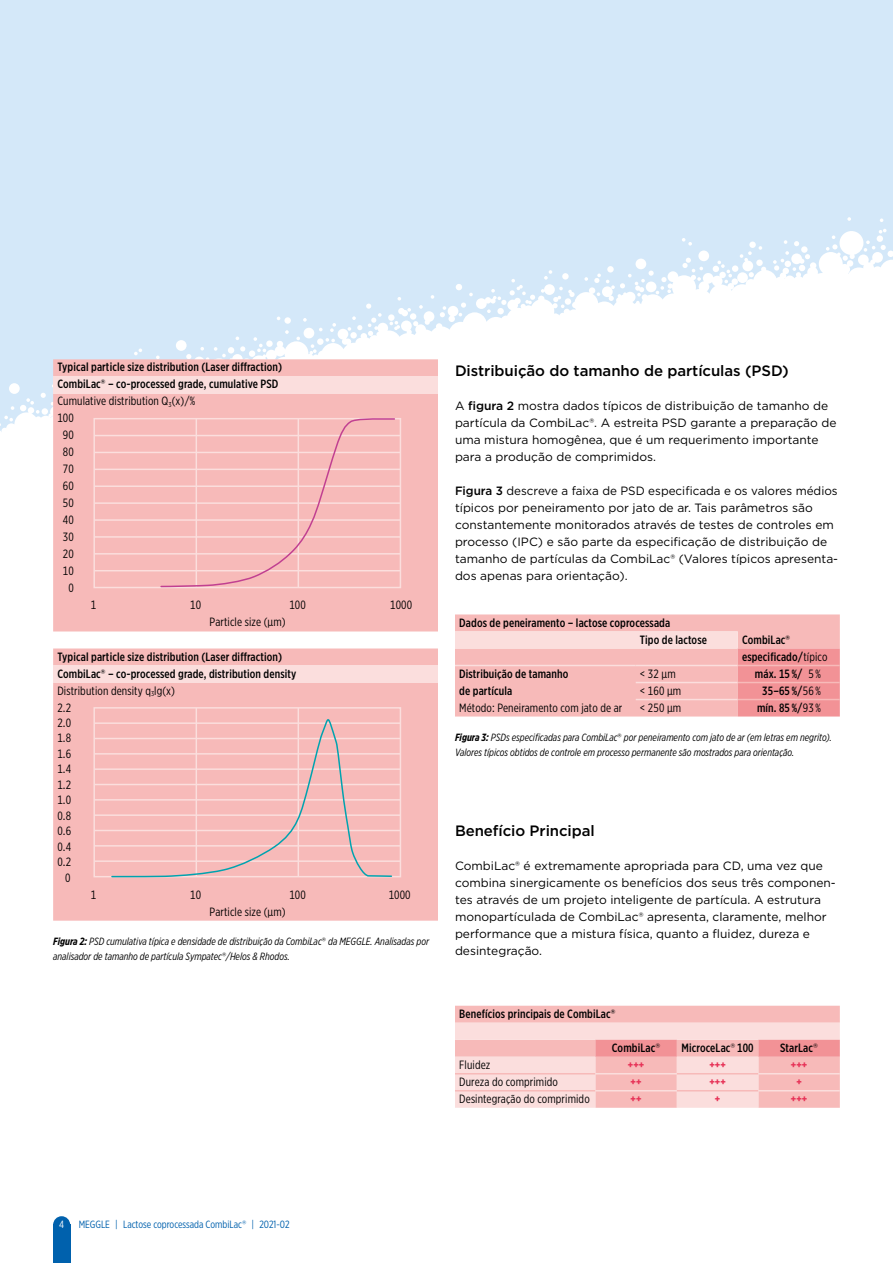
<style>
.page{position:relative;width:893px;height:1263px;background:#fff}
.page>*{position:absolute;margin:0;border:0;box-sizing:border-box;transform-origin:0 0}
.t1{font:500 15px "Gotham";letter-spacing:-.005em;color:#000}
.t2{font:12px/17px "Gotham";color:#000}
.t3{font:500 12px/17px "Gotham X Narrow";letter-spacing:.01em;color:#000}
.t4{font:12px/15.5px "Gotham X Narrow";letter-spacing:.01em;color:#000;text-align:justify}
.t5{font:700 12px "Gotham X Narrow";color:#e73257}
.t6{font:italic 10.5px/15px "Gotham X Narrow";color:#000}
.t7{font:10.5px "Gotham X Narrow";color:#0061ad}
.t8{font:10.5px "Gotham X Narrow";color:#fff}
.s1{font-family:"Gotham"}
.s2{font-weight:400}
.s3{font-weight:700}
.s4{font-family:"Gotham";font-style:normal}
.s5{font-weight:500}
.s6{font-family:"Gotham";font-weight:400}
</style>
<div class="page">
<div style="left:0;top:0;width:893px;height:455px;background:#d4e8f9"></div>
<svg style="left:0;top:217px;width:893px;height:238px"></svg>
<div style="left:53px;top:1225px;width:17px;height:38px;background:#0061ad"></div>
<div style="left:53px;top:1216px;width:17px;height:17px;background:#0061ad;border-radius:50%"></div>
<div style="left:53px;top:359px;width:385px;height:272px;background:#f7bab9"></div>
<div style="left:53px;top:376px;width:385px;height:17px;background:#fbdedd"></div>
<div style="left:93px;top:418px;width:308px;height:170px;border:2px solid #fbdedd"></div>
<hr style="left:94px;top:452px;width:306px;height:1px;background:#fbdedd">
<hr style="left:94px;top:435px;width:306px;height:1px;background:#fbdedd">
<hr style="left:94px;top:469px;width:306px;height:1px;background:#fbdedd">
<hr style="left:94px;top:485px;width:306px;height:2px;background:#fbdedd">
<hr style="left:94px;top:519px;width:306px;height:2px;background:#fbdedd">
<hr style="left:94px;top:536px;width:306px;height:2px;background:#fbdedd">
<hr style="left:94px;top:502px;width:306px;height:2px;background:#fbdedd">
<hr style="left:94px;top:553px;width:306px;height:2px;background:#fbdedd">
<hr style="left:94px;top:570px;width:306px;height:1px;background:#fbdedd">
<svg style="left:160px;top:417px;width:236px;height:171px;background:#f6bcbc"></svg>
<div style="left:53px;top:648px;width:385px;height:273px;background:#f7bab9"></div>
<div style="left:53px;top:665px;width:385px;height:17px;background:#fbdedd"></div>
<div style="left:93px;top:707px;width:308px;height:170px;border:2px solid #fbdedd"></div>
<hr style="left:196px;top:708px;width:1px;height:169px;background:#fbdedd">
<hr style="left:298px;top:708px;width:1px;height:169px;background:#fbdedd">
<hr style="left:94px;top:753px;width:306px;height:2px;background:#fbdedd">
<hr style="left:94px;top:722px;width:306px;height:2px;background:#fbdedd">
<hr style="left:94px;top:738px;width:306px;height:1px;background:#fbdedd">
<hr style="left:94px;top:768px;width:306px;height:2px;background:#fbdedd">
<hr style="left:94px;top:784px;width:306px;height:1px;background:#fbdedd">
<hr style="left:94px;top:814px;width:306px;height:2px;background:#fbdedd">
<hr style="left:94px;top:830px;width:306px;height:1px;background:#fbdedd">
<hr style="left:94px;top:845px;width:306px;height:1px;background:#fbdedd">
<hr style="left:94px;top:799px;width:306px;height:2px;background:#fbdedd">
<hr style="left:94px;top:860px;width:306px;height:2px;background:#fbdedd">
<svg style="left:110px;top:712px;width:283px;height:166px;background:#f3bdbc"></svg>
<svg style="left:455px;top:614px;width:385px;height:102px;background:#f6b8b8"></svg>
<hr style="left:455px;top:665px;width:181px;height:1px;background:#fbdedd">
<hr style="left:636px;top:665px;width:102px;height:1px;background:#fbdedd">
<hr style="left:636px;top:682px;width:102px;height:1px;background:#fbdedd">
<hr style="left:636px;top:699px;width:102px;height:1px;background:#fbdedd">
<hr style="left:738px;top:665px;width:102px;height:1px;background:#f7bab9">
<hr style="left:738px;top:682px;width:102px;height:1px;background:#f7bab9">
<hr style="left:738px;top:699px;width:102px;height:1px;background:#f7bab9">
<svg style="left:455px;top:1006px;width:385px;height:102px;background:#f8c7c7"></svg>
<hr style="left:455px;top:1073px;width:140px;height:1px;background:#f7bab9">
<hr style="left:677px;top:1073px;width:81px;height:1px;background:#f7bab9">
<hr style="left:455px;top:1090px;width:140px;height:1px;background:#f7bab9">
<hr style="left:677px;top:1090px;width:81px;height:1px;background:#f7bab9">
<hr style="left:595px;top:1073px;width:82px;height:1px;background:#fbdedd">
<hr style="left:595px;top:1090px;width:82px;height:1px;background:#fbdedd">
<hr style="left:758px;top:1073px;width:82px;height:1px;background:#fbdedd">
<hr style="left:758px;top:1090px;width:82px;height:1px;background:#fbdedd">
<p class="t3" style="left:57px;top:359px;width:226px">Typical particle size distribution (Laser diffraction)</p>
<p class="t3" style="left:57px;top:376px;width:223px">CombiLac<span class="s1">®</span> – co-processed grade, cumulative PSD</p>
<p class="t4" style="left:57px;top:393px;width:139px">Cumulative distribution Q<sub>3</sub>(x)/%</p>
<p class="t4" style="left:57px;top:410px;width:18px">100</p>
<p class="t4" style="left:63px;top:427px;width:12px">90</p>
<p class="t4" style="left:63px;top:444px;width:12px">80</p>
<p class="t4" style="left:63px;top:461px;width:12px">70</p>
<p class="t4" style="left:63px;top:478px;width:12px">60</p>
<p class="t4" style="left:63px;top:495px;width:12px">50</p>
<p class="t4" style="left:63px;top:512px;width:12px">40</p>
<p class="t4" style="left:63px;top:529px;width:12px">30</p>
<p class="t4" style="left:63px;top:546px;width:12px">20</p>
<p class="t4" style="left:63px;top:563px;width:12px">10</p>
<p class="t4" style="left:68px;top:580px;width:7px">0</p>
<p class="t4" style="left:91px;top:597px;width:7px">1</p>
<p class="t4" style="left:190px;top:597px;width:12px">10</p>
<p class="t4" style="left:289px;top:597px;width:18px">100</p>
<p class="t4" style="left:390px;top:597px;width:23px">1000</p>
<p class="t4" style="left:210px;top:614px;width:78px">Particle size (µm)</p>
<p class="t3" style="left:57px;top:648px;width:240px">Typical particle size distribution (Laser diffraction)<br>CombiLac<span class="s1">®</span> – co-processed grade, distribution density <span class="s2">Distribution density q</span><sub>3</sub><span class="s2">lg(x)<br>2.2</span></p>
<p class="t4" style="left:57px;top:715px;width:15px">2.0<br>1.8<br>1.6<br>1.4<br>1.2<br>1.0<br>0.8<br>0.6<br>0.4<br>0.2</p>
<p class="t4" style="left:65px;top:869px;width:7px">0</p>
<p class="t4" style="left:91px;top:886px;width:7px">1</p>
<p class="t4" style="left:190px;top:886px;width:12px">10</p>
<p class="t4" style="left:289px;top:886px;width:18px">100</p>
<p class="t4" style="left:389px;top:886px;width:23px">1000</p>
<p class="t4" style="left:210px;top:903px;width:78px">Particle size (µm)</p>
<p class="t6" style="left:53px;top:934px;width:377px"><span class="s3">Figura 2:</span> PSD cumulativa típica e densidade de distribuição da CombiLac<span class="s4">®</span> da MEGGLE. Analisadas por analisador de tamanho de partícula Sympatec<span class="s4">®</span>/Helos &amp; Rhodos.</p>
<p class="t1" style="left:455px;top:361px;width:335px">Distribuição do tamanho de partículas (PSD)</p>
<p class="t2" style="left:455px;top:397px;width:383px">A <span class="s5">figura 2</span> mostra dados típicos de distribuição de tamanho de partícula da CombiLac®. A estreita PSD garante a preparação de uma mistura homogênea, que é um requerimento importante para a produção de comprimidos.</p>
<p class="t2" style="left:455px;top:482px;width:385px"><span class="s5">Figura 3</span> descreve a faixa de PSD especificada e os valores médios típicos por peneiramento por jato de ar. Tais parâmetros são constantemente monitorados através de testes de controles em processo (IPC) e são parte da especificação de distribuição de tamanho de partículas da CombiLac® (Valores típicos apresenta&shy;dos apenas para orientação).</p>
<p class="t3" style="left:640px;top:614px;width:69px;text-indent:-181px">Dados de peneiramento – lactose coprocessada<br>Tipo de lactose</p>
<p class="t3" style="left:742px;top:631px;width:87px">CombiLac<span class="s1">® </span>especificado/<span class="s2">típico</span></p>
<p class="t3" style="left:459px;top:665px;width:111px">Distribuição de tamanho de partícula</p>
<p class="t4" style="left:459px;top:699px;width:165px">Método: Peneiramento com jato de ar</p>
<p class="t4" style="left:640px;top:665px;width:37px">&lt; 32 µm</p>
<p class="t3" style="left:755px;top:665px;width:67px">máx. 15 %/ <span class="s2">5 %</span></p>
<p class="t4" style="left:640px;top:682px;width:43px">&lt; 160 µm</p>
<p class="t3" style="left:762px;top:682px;width:60px">35–65 %/<span class="s2">56 %</span></p>
<p class="t4" style="left:640px;top:699px;width:43px">&lt; 250 µm</p>
<p class="t3" style="left:757px;top:699px;width:65px">mín. 85 %/<span class="s2">93 %</span></p>
<p class="t6" style="left:455px;top:729px;width:378px"><span class="s3">Figura 3:</span> PSDs especificadas para CombiLac<span class="s4">®</span> por peneiramento com jato de ar (em letras em negrito).<br>Valores típicos obtidos de controle em processo permanente são mostrados para orientação.</p>
<p class="t1" style="left:455px;top:820px;width:141px">Benefício Principal</p>
<p class="t2" style="left:455px;top:857px;width:382px">CombiLac® é extremamente apropriada para CD, uma vez que combina sinergicamente os benefícios dos seus três componen&shy;tes através de um projeto inteligente de partícula. A estrutura monopartículada de CombiLac® apresenta, claramente, melhor performance que a mistura física, quanto a fluidez, dureza e desintegração.</p>
<p class="t3" style="left:459px;top:1005px;width:158px">Benefícios principais de CombiLac<span class="s1">®</span></p>
<p class="t3" style="left:612px;top:1039px;width:50px">CombiLac<span class="s6">®</span></p>
<p class="t3" style="left:681px;top:1039px;width:74px">MicroceLac<span class="s6">®</span> 100</p>
<p class="t3" style="left:780px;top:1039px;width:39px">StarLac<span class="s6">®</span></p>
<p class="t4" style="left:459px;top:1057px;width:33px">Fluidez</p>
<p class="t5" style="left:628px;top:1057px;width:18px">+++</p>
<p class="t5" style="left:709px;top:1057px;width:18px">+++</p>
<p class="t5" style="left:791px;top:1057px;width:18px">+++</p>
<p class="t4" style="left:459px;top:1074px;width:100px">Dureza do comprimido</p>
<p class="t5" style="left:631px;top:1074px;width:12px">++</p>
<p class="t5" style="left:709px;top:1074px;width:18px">+++</p>
<p class="t5" style="left:796px;top:1074px;width:7px">+</p>
<p class="t4" style="left:459px;top:1091px;width:132px">Desintegração do comprimido</p>
<p class="t5" style="left:631px;top:1091px;width:12px">++</p>
<p class="t5" style="left:715px;top:1091px;width:7px">+</p>
<p class="t5" style="left:791px;top:1091px;width:18px">+++</p>
<p class="t8" style="left:59px;top:1218px;width:6px">4</p>
<p class="t7" style="left:79px;top:1218px;width:212px">MEGGLE | Lactose coprocessada CombiLac<span class="s1">®</span> | 2021-02</p>
</div>
